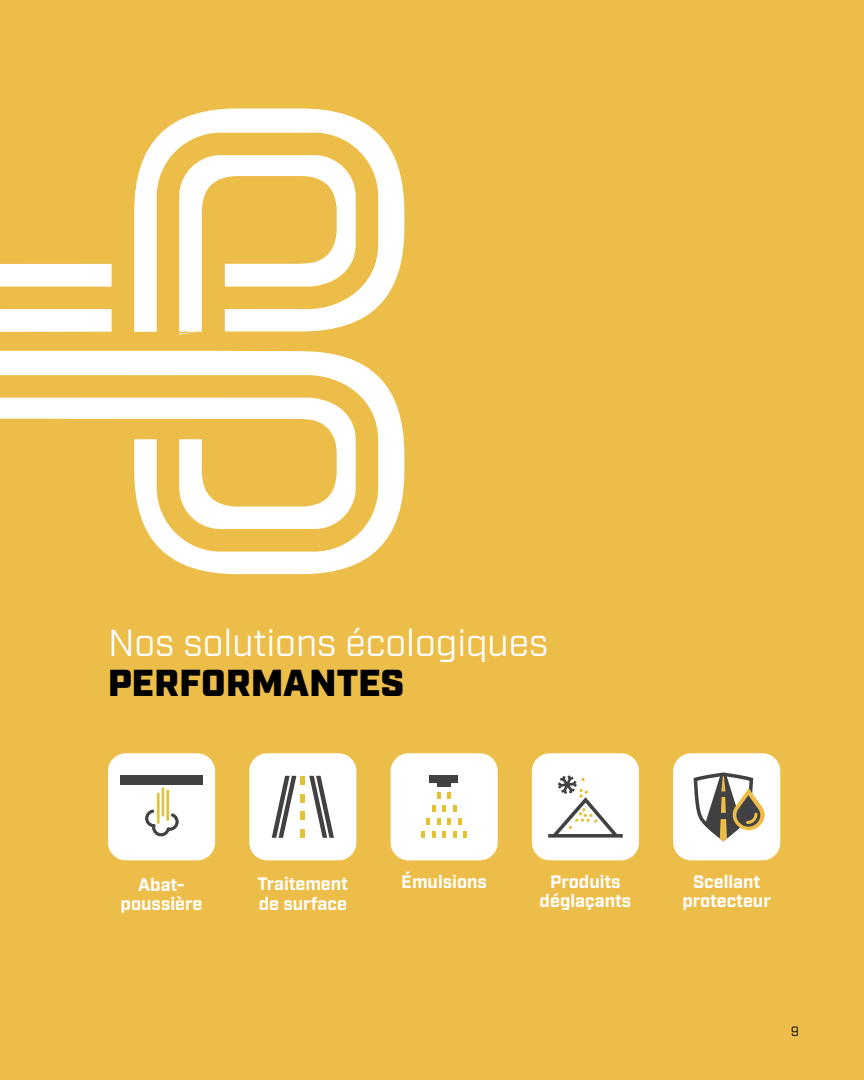
<style>
.page{position:relative;width:864px;height:1080px;background:#edbd49}
.page>*{position:absolute;margin:0;border:0;box-sizing:border-box;transform-origin:0 0}
.t1{font:37.5px "Industry";color:#fff}
.t2{font:900 37.5px "Industry";letter-spacing:.01em;color:#000}
.t3{font:700 18px/19.5px "Industry";color:#fff;text-align:center}
.t4{font:13.5px "Industry";color:#000}
</style>
<div class="page">
<div style="left:0;top:264px;width:112px;height:23px;background:#fff"></div>
<svg style="left:0;top:309px;width:112px;height:23px;background:#fefdfb"></svg>
<svg style="left:134px;top:108px;width:270px;height:224px"></svg>
<svg style="left:0;top:351px;width:404px;height:223px"></svg>
<svg style="left:0;top:398px;width:356px;height:131px"></svg>
<svg style="left:179px;top:155px;width:177px;height:179px"></svg>
<div style="left:249px;top:753px;width:107px;height:107px;background:#fff;border-radius:18px"></div>
<svg style="left:272px;top:776px;width:62px;height:62px"></svg>
<div style="left:532px;top:753px;width:107px;height:107px;background:#fff;border-radius:18px"></div>
<svg style="left:548px;top:834px;width:75px;height:4px"></svg>
<svg style="left:549px;top:775px;width:72px;height:63px"></svg>
<div style="left:673px;top:753px;width:107px;height:107px;background:#fff;border-radius:18px"></div>
<svg style="left:693px;top:772px;width:72px;height:70px"></svg>
<div style="left:391px;top:753px;width:107px;height:107px;background:#fff;border-radius:18px"></div>
<div style="left:430px;top:776px;width:28px;height:7px;background:#414141"></div>
<div style="left:437px;top:780px;width:14px;height:7px;background:#414141"></div>
<svg style="left:437px;top:792px;width:4px;height:7px"></svg>
<svg style="left:447px;top:792px;width:4px;height:7px"></svg>
<svg style="left:453px;top:805px;width:3px;height:7px"></svg>
<svg style="left:432px;top:805px;width:3px;height:7px"></svg>
<svg style="left:442px;top:805px;width:4px;height:7px"></svg>
<svg style="left:458px;top:818px;width:3px;height:7px"></svg>
<svg style="left:437px;top:818px;width:3px;height:7px"></svg>
<svg style="left:427px;top:818px;width:3px;height:7px"></svg>
<svg style="left:447px;top:818px;width:4px;height:7px"></svg>
<svg style="left:463px;top:831px;width:4px;height:7px"></svg>
<svg style="left:442px;top:831px;width:4px;height:7px"></svg>
<svg style="left:432px;top:831px;width:3px;height:7px"></svg>
<svg style="left:422px;top:831px;width:3px;height:7px"></svg>
<svg style="left:453px;top:831px;width:3px;height:7px"></svg>
<div style="left:108px;top:753px;width:107px;height:107px;background:#fff;border-radius:18px"></div>
<svg style="left:145px;top:788px;width:34px;height:49px"></svg>
<div style="left:120px;top:775px;width:83px;height:10px;background:#414141"></div>
<h1 class="t1" style="left:108px;top:621px;width:442px">Nos solutions écologiques</h1>
<h1 class="t2" style="left:108px;top:661px;width:298px">PERFORMANTES</h1>
<p class="t3" style="left:121px;top:876px;width:83px">Abat&shy;poussière</p>
<p class="t3" style="left:258px;top:875px;width:92px;text-align:left">Traitement de surface</p>
<p class="t3" style="left:401px;top:873px;width:87px">Émulsions</p>
<p class="t3" style="left:540px;top:873px;width:93px">Produits déglaçants</p>
<p class="t3" style="left:683px;top:873px;width:90px">Scellant protecteur</p>
<p class="t4" style="left:791px;top:1023px;width:10px">9</p>
</div>
